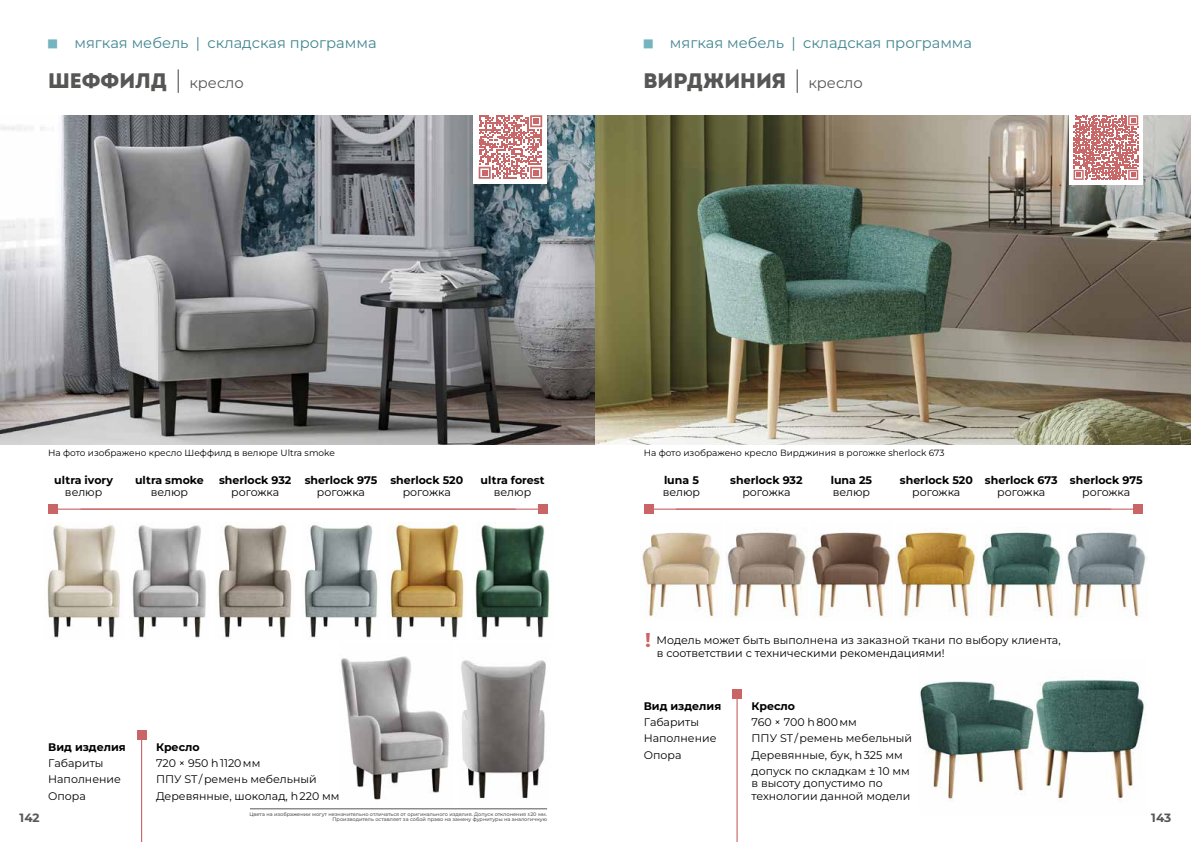
<style>
.page{position:relative;width:1191px;height:842px;background:#fff}
.page>*{position:absolute;margin:0;border:0;box-sizing:border-box;transform-origin:0 0}
.t1{font:21px "Intro Demo Black CAPS";color:#565655}
.t2{font:14.7px "Montserrat";color:#428692}
.t3{font:14.7px "Montserrat";color:#565655}
.t4{font:700 12px "Montserrat";color:#565655}
.t5{font:11px/16.2px "Montserrat";color:#000}
.t6{font:700 11px "Montserrat";color:#000}
.t7{font:9px "Montserrat";color:#000}
.t8{font:500 5px/5.7px "Montserrat";color:#565655;text-align:right}
.s1{font-size:23px;color:#75b4bf}
.s2{font-family:"Intro Demo Black CAPS";font-size:21px}
.s3{font-weight:300;font-size:25px}
.s4{font-weight:700;font-size:20px;color:#c96567}
</style>
<div class="page">
<img style="left:341px;top:656px;width:108px;height:144px">
<img style="left:458px;top:660px;width:90px;height:150px">
<img style="left:0;top:115px;width:1191px;height:329px">
<hr style="left:141px;top:735px;width:1px;height:107px;background:#c96567">
<div style="left:137px;top:731px;width:9px;height:9px;background:#c96567"></div>
<hr style="left:53px;top:509px;width:462px;height:1px;background:#c96567">
<div style="left:49px;top:505px;width:9px;height:9px;background:#c96567"></div>
<hr style="left:80px;top:509px;width:463px;height:1px;background:#c96567">
<div style="left:538px;top:505px;width:9px;height:9px;background:#c96567"></div>
<img style="left:46px;top:522px;width:74px;height:116px">
<img style="left:216px;top:522px;width:76px;height:116px">
<img style="left:387px;top:522px;width:77px;height:117px">
<img style="left:132px;top:525px;width:74px;height:113px">
<img style="left:304px;top:524px;width:74px;height:114px">
<img style="left:473px;top:524px;width:77px;height:114px">
<img style="left:919px;top:679px;width:227px;height:123px">
<hr style="left:736px;top:694px;width:1px;height:148px;background:#c96567">
<div style="left:732px;top:690px;width:9px;height:9px;background:#c96567"></div>
<hr style="left:649px;top:509px;width:462px;height:1px;background:#c96567">
<div style="left:644px;top:505px;width:9px;height:9px;background:#c96567"></div>
<hr style="left:676px;top:509px;width:462px;height:1px;background:#c96567">
<div style="left:1133px;top:505px;width:9px;height:9px;background:#c96567"></div>
<img style="left:642px;top:532px;width:79px;height:86px">
<img style="left:812px;top:532px;width:79px;height:86px">
<img style="left:980px;top:532px;width:82px;height:86px">
<img style="left:726px;top:532px;width:81px;height:86px">
<img style="left:895px;top:532px;width:81px;height:86px">
<img style="left:1066px;top:532px;width:81px;height:86px">
<div style="left:473px;top:110px;width:74px;height:74px;background:#fff"></div>
<svg style="left:478px;top:115px;width:64px;height:64px"></svg>
<div style="left:1069px;top:111px;width:73px;height:73px;background:#fff"></div>
<svg style="left:1073px;top:115px;width:65px;height:65px"></svg>
<hr style="left:250px;top:808px;width:297px;height:1px;background:#565655">
<h2 class="t2" style="left:46px;top:32px;width:332px"><span class="s1">■</span> мягкая мебель | cкладская программа</h2>
<h1 class="t1" style="left:48px;top:67px;width:39px">Шеффил</h1>
<h2 class="t3" style="left:151px;top:73px;width:94px"><span class="s2">д</span> <span class="s3">|</span> кресло</h2>
<h2 class="t2" style="left:641px;top:32px;width:332px"><span class="s1">■</span> мягкая мебель | cкладская программа</h2>
<h1 class="t1" style="left:643px;top:67px;width:97px">Вирджиния</h1>
<h2 class="t3" style="left:793px;top:73px;width:70px"><span class="s3">|</span> кресло</h2>
<p class="t7" style="left:48px;top:446px;width:288px">На фото изображено кресло Шеффилд в велюре Ultra smoke</p>
<p class="t7" style="left:643px;top:446px;width:302px">На фото изображено кресло Вирджиния в рогожке sherlock 673</p>
<p class="t6" style="left:54px;top:472px;width:60px">ultra ivory</p>
<p class="t5" style="left:65px;top:484px;width:39px">велюр</p>
<p class="t6" style="left:135px;top:472px;width:70px">ultra smoke</p>
<p class="t5" style="left:151px;top:484px;width:39px">велюр</p>
<p class="t6" style="left:219px;top:472px;width:74px">sherlock 932</p>
<p class="t5" style="left:231px;top:484px;width:50px">рогожка</p>
<p class="t6" style="left:305px;top:472px;width:74px">sherlock 975</p>
<p class="t5" style="left:317px;top:484px;width:50px">рогожка</p>
<p class="t6" style="left:390px;top:472px;width:74px">sherlock 520</p>
<p class="t5" style="left:403px;top:484px;width:50px">рогожка</p>
<p class="t6" style="left:480px;top:472px;width:65px">ultra forest</p>
<p class="t5" style="left:494px;top:484px;width:39px">велюр</p>
<p class="t6" style="left:664px;top:472px;width:36px">luna 5</p>
<p class="t5" style="left:663px;top:484px;width:39px">велюр</p>
<p class="t6" style="left:730px;top:472px;width:74px">sherlock 932</p>
<p class="t5" style="left:742px;top:484px;width:50px">рогожка</p>
<p class="t6" style="left:830px;top:472px;width:43px">luna 25</p>
<p class="t5" style="left:832px;top:484px;width:39px">велюр</p>
<p class="t6" style="left:900px;top:472px;width:74px">sherlock 520</p>
<p class="t5" style="left:912px;top:484px;width:50px">рогожка</p>
<p class="t6" style="left:985px;top:472px;width:74px">sherlock 673</p>
<p class="t5" style="left:997px;top:484px;width:50px">рогожка</p>
<p class="t6" style="left:1070px;top:472px;width:74px">sherlock 975</p>
<p class="t5" style="left:1082px;top:484px;width:50px">рогожка</p>
<p class="t5" style="left:657px;top:634px;width:405px;line-height:12.5px;text-indent:-12px"><span class="s4">!</span> Модель может быть выполнена из заказной ткани по выбору клиента, в соответствии с техническими рекомендациями!</p>
<p class="t6" style="left:48px;top:739px;width:79px">Вид изделия</p>
<p class="t5" style="left:48px;top:755px;width:74px">Габариты<br>Наполнение<br>Опора</p>
<p class="t6" style="left:156px;top:739px;width:45px">Кресло</p>
<p class="t5" style="left:156px;top:755px;width:185px">720 × 950 h 1120 мм<br>ППУ ST / ремень мебельный<br>Деревянные, шоколад, h 220 мм</p>
<p class="t6" style="left:643px;top:698px;width:79px">Вид изделия</p>
<p class="t5" style="left:643px;top:714px;width:74px">Габариты<br>Наполнение<br>Опора</p>
<p class="t6" style="left:751px;top:698px;width:45px">Кресло</p>
<p class="t5" style="left:751px;top:714px;width:162px">760 × 700 h 800 мм<br>ППУ ST / ремень мебельный<br>Деревянные, бук, h 325 мм допуск по складкам ± 10 мм</p>
<p class="t5" style="left:751px;top:777px;width:160px;line-height:12.5px">в высоту допустимо по технологии данной модели</p>
<p class="t8" style="left:249px;top:811px;width:299px">Цвета на изображении могут незначительно отличаться от оригинального изделия. Допуск отклонения ±20 мм.<br>Производитель оставляет за собой право на замену фурнитуры на аналогичную</p>
<p class="t4" style="left:20px;top:809px;width:22px">142</p>
<p class="t4" style="left:1151px;top:809px;width:21px">143</p>
</div>
